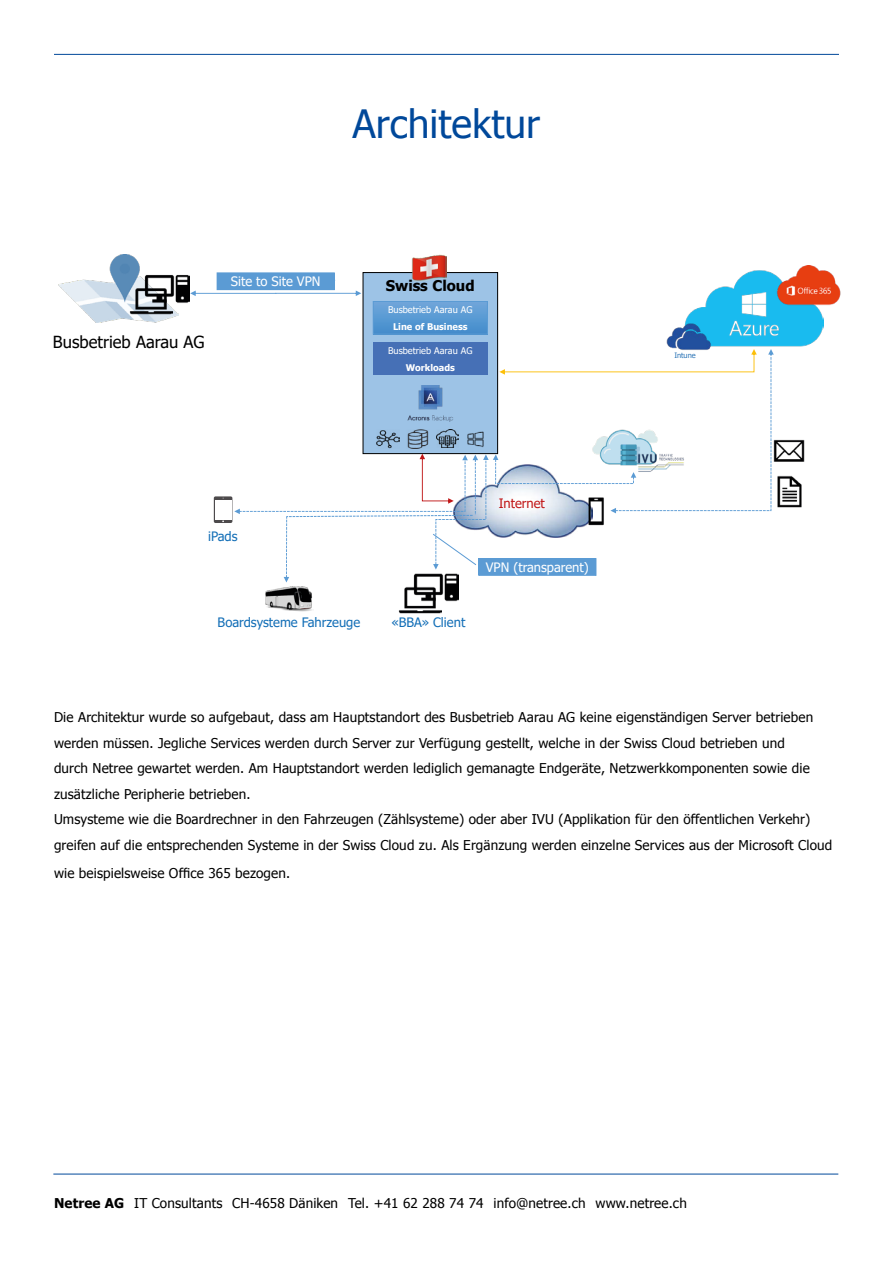
<style>
.page{position:relative;width:893px;height:1263px;background:#fff}
.page>*{position:absolute;margin:0;border:0;box-sizing:border-box;transform-origin:0 0}
.t1{font:39px "Tahoma";color:#00489a}
.t2{font:16.65px "Tahoma";color:#000}
.t3{font:700 14.7px "Tahoma";color:#000}
.t4{font:13.5px/25.5px "Tahoma";letter-spacing:.01em;color:#000}
.t5{font:13.05px "Tahoma";color:#146fb7}
.t6{font:13.05px "Tahoma";color:#fff}
.t7{font:12.9px "Tahoma";color:#fff}
.t8{font:12.9px "Tahoma";color:#c01718}
.t9{font:12.9px "Tahoma";color:#146fb7}
.t10{font:9.15px "Tahoma";color:#fff}
.t11{font:700 9.15px "Tahoma";color:#fff}
.t12{font:7.5px "Tahoma";letter-spacing:-.005em;color:#2e76b7}
.s1{font-weight:700}
</style>
<div class="page">
<img style="left:685px;top:270px;width:138px;height:77px">
<div style="left:363px;top:273px;width:135px;height:181px;background:#9dc3e6"></div>
<div style="left:363px;top:272px;width:135px;height:182px;border:1px solid #000"></div>
<svg style="left:375px;top:303px;width:111px;height:29px;background:#5999d3"></svg>
<div style="left:373px;top:301px;width:115px;height:33px;border:1px solid #5b9bd4"></div>
<img style="left:766px;top:265px;width:75px;height:42px">
<svg style="left:190px;top:290px;width:171px;height:6px"></svg>
<img style="left:412px;top:254px;width:34px;height:27px">
<img style="left:774px;top:439px;width:31px;height:23px">
<img style="left:777px;top:475px;width:25px;height:33px">
<div style="left:373px;top:342px;width:114px;height:33px;background:#4670b6"></div>
<img style="left:666px;top:322px;width:49px;height:27px">
<img style="left:59px;top:255px;width:119px;height:68px">
<img style="left:265px;top:586px;width:47px;height:25px">
<svg style="left:213px;top:495px;width:21px;height:29px"></svg>
<div style="left:214px;top:496px;width:18px;height:27px;background:#4d4a4c;border-radius:2px"></div>
<div style="left:215px;top:500px;width:16px;height:20px;background:#fff"></div>
<div style="left:217px;top:273px;width:117px;height:17px;background:#5b9bd4"></div>
<svg style="left:234px;top:349px;width:540px;height:233px"></svg>
<img style="left:144px;top:265px;width:46px;height:46px">
<img style="left:130px;top:279px;width:43px;height:44px">
<img style="left:413px;top:564px;width:46px;height:38px">
<img style="left:398px;top:578px;width:44px;height:36px">
<hr style="left:53px;top:1174px;width:785px;height:1px;background:#00489a">
<hr style="left:54px;top:54px;width:785px;height:1px;background:#00489a">
<h1 class="t1" style="left:353px;top:97px;width:189px">Architektur</h1>
<p class="t2" style="left:53px;top:331px;width:153px">Busbetrieb Aarau AG</p>
<p class="t6" style="left:231px;top:273px;width:91px">Site to Site VPN</p>
<p class="t9" style="left:208px;top:528px;width:31px">iPads</p>
<p class="t3" style="left:386px;top:275px;width:90px">Swiss Cloud</p>
<p class="t10" style="left:388px;top:304px;width:86px">Busbetrieb Aarau AG</p>
<p class="t11" style="left:393px;top:320px;width:76px">Line of Business</p>
<p class="t10" style="left:388px;top:345px;width:86px">Busbetrieb Aarau AG</p>
<p class="t11" style="left:406px;top:361px;width:51px">Workloads</p>
<p class="t8" style="left:499px;top:494px;width:48px">Internet</p>
<p class="t7" style="left:486px;top:559px;width:104px">VPN (transparent)</p>
<p class="t5" style="left:218px;top:614px;width:144px">Boardsysteme Fahrzeuge</p>
<p class="t5" style="left:391px;top:614px;width:75px">«BBA» Client</p>
<p class="t12" style="left:674px;top:350px;width:23px">Intune</p>
<p class="t4" style="left:54px;top:704px;width:780px">Die Architektur wurde so aufgebaut, dass am Hauptstandort des Busbetrieb Aarau AG keine eigenständigen Server betrieben werden müssen. Jegliche Services werden durch Server zur Verfügung gestellt, welche in der Swiss Cloud betrieben und<br>durch Netree gewartet werden. Am Hauptstandort werden lediglich gemanagte Endgeräte, Netzwerkkomponenten sowie die zusätzliche Peripherie betrieben.<br>Umsysteme wie die Boardrechner in den Fahrzeugen (Zählsysteme) oder aber IVU (Applikation für den öffentlichen Verkehr) greifen auf die entsprechenden Systeme in der Swiss Cloud zu. Als Ergänzung werden einzelne Services aus der Microsoft Cloud</p>
<p class="t4" style="left:54px;top:860px;width:238px">wie beispielsweise Office 365 bezogen.</p>
<p class="t4" style="left:54px;top:1190px;width:634px"><span class="s1">Netree AG</span> IT Consultants CH-4658 Däniken Tel. +41 62 288 74 74 info@netree.ch www.netree.ch</p>
</div>
